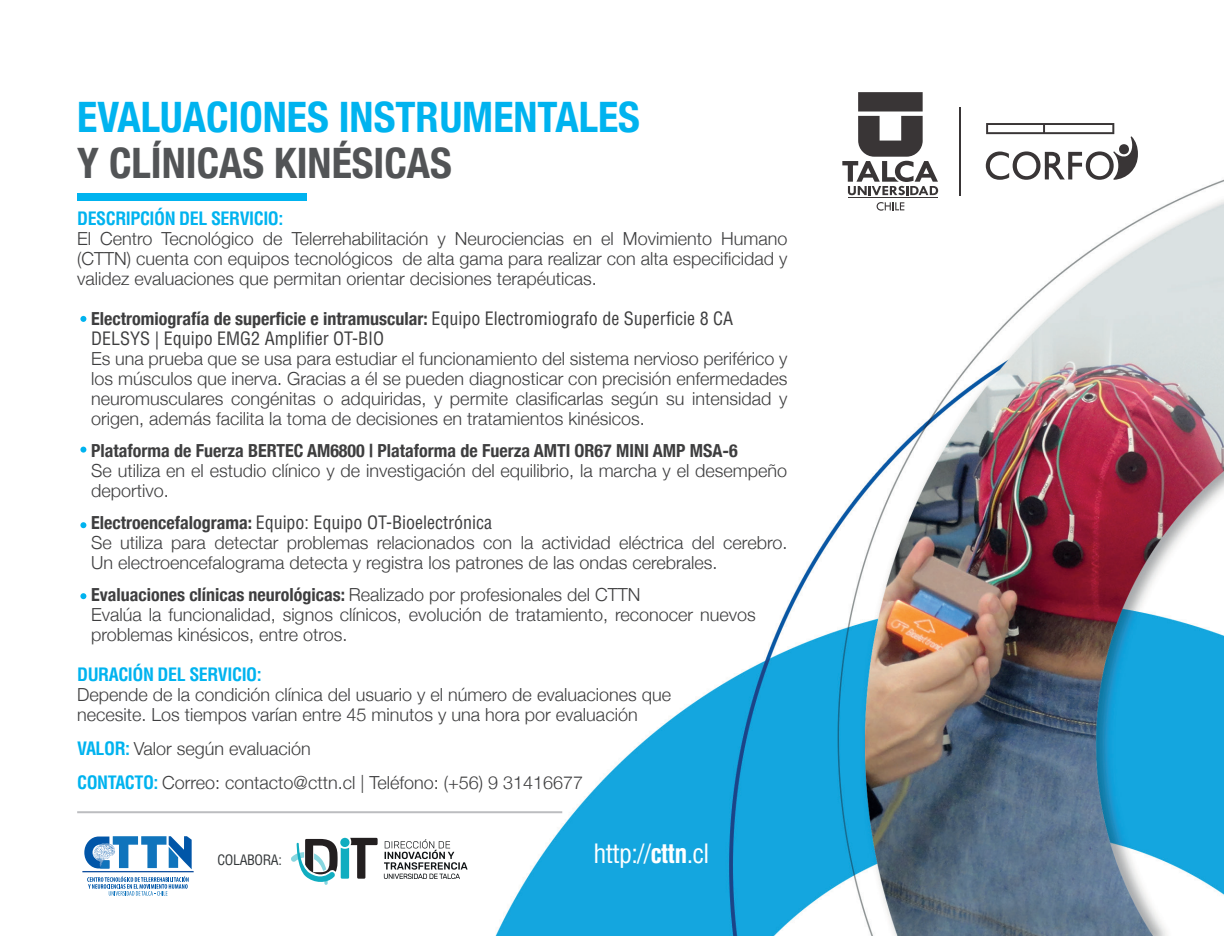
<style>
.page{position:relative;width:1224px;height:936px;background:#fff}
.page>*{position:absolute;margin:0;border:0;box-sizing:border-box;transform-origin:0 0}
.t1{font:700 condensed 42px "Helvetica Neue";color:#00b3ef}
.t2{font:700 condensed 42px "Helvetica Neue";color:#525456}
.t3{font:condensed 26px "Helvetica LT Std";letter-spacing:-.025em;color:#fff}
.t4{font:300 18px/20px "Helvetica Neue";color:#3e3e3f}
.t5{font:700 condensed 18px "Helvetica Neue";color:#3e3e3f}
.t6{font:condensed 18px "Helvetica LT Std";color:#3e3e3f}
.t7{font:700 condensed 18px "Helvetica LT Std";letter-spacing:-.025em;color:#00b3ef}
.t8{font:condensed 14px "Helvetica LT Std";letter-spacing:-.025em;color:#333739}
.s1{font-family:"Helvetica LT Std";font-weight:400}
.s2{font-family:"Helvetica Neue";font-weight:700}
.s3{font-weight:700;font-stretch:condensed}
.s4{font-family:"Helvetica LT Std";font-weight:700;font-stretch:condensed;color:#00b3ef}
.s5{font-weight:700}
</style>
<div class="page">
<img style="left:77px;top:107px;width:1147px;height:828px">
<div style="left:77px;top:193px;width:229px;height:7px;background:#00b3ef"></div>
<hr style="left:77px;top:811px;width:485px;height:2px;background:#bcbdc0">
<svg style="left:80px;top:316px;width:6px;height:6px"></svg>
<svg style="left:80px;top:593px;width:6px;height:6px"></svg>
<svg style="left:80px;top:522px;width:6px;height:6px"></svg>
<svg style="left:80px;top:446px;width:6px;height:6px"></svg>
<svg style="left:842px;top:92px;width:96px;height:103px"></svg>
<svg style="left:877px;top:202px;width:27px;height:9px"></svg>
<hr style="left:848px;top:197px;width:90px;height:1px;background:#231f20">
<svg style="left:986px;top:123px;width:152px;height:57px"></svg>
<hr style="left:960px;top:107px;width:1px;height:88px;background:#231f20">
<svg style="left:291px;top:837px;width:87px;height:47px"></svg>
<svg style="left:384px;top:839px;width:84px;height:39px"></svg>
<hr style="left:82px;top:870px;width:112px;height:2px;background:#1251a0">
<svg style="left:87px;top:876px;width:102px;height:19px"></svg>
<svg style="left:84px;top:836px;width:108px;height:33px"></svg>
<h1 class="t1" style="left:77px;top:82px;width:564px">EVALUACIONES INSTRUMENTALES</h1>
<h1 class="t2" style="left:77px;top:128px;width:376px">Y CLÍNICAS KINÉSICAS</h1>
<p class="t7" style="left:77px;top:207px;width:208px">DESCRIPCIÓN DEL SERVICIO:</p>
<p class="t4" style="left:77px;top:227px;width:712px;text-align:justify">El Centro Tecnológico de Telerrehabilitación y Neurociencias en el Movimiento Humano (CTTN) cuenta con equipos tecnológicos de alta gama para realizar con alta especificidad y validez evaluaciones que permitan orientar decisiones terapéuticas.</p>
<p class="t5" style="left:91px;top:303px;width:644px">Electromiografía de superficie e intramuscular: <span class="s1">Equipo Electromiografo de Superficie 8 CA</span></p>
<p class="t6" style="left:91px;top:327px;width:295px">DELSYS | Equipo EMG2 Amplifier OT-BIO</p>
<p class="t4" style="left:91px;top:347px;width:698px;text-align:justify">Es una prueba que se usa para estudiar el funcionamiento del sistema nervioso periférico y los músculos que inerva. Gracias a él se pueden diagnosticar con precisión enfermedades neuromusculares congénitas o adquiridas, y permite clasificarlas según su intensidad y origen, además facilita la toma de decisiones en tratamientos kinésicos.</p>
<p class="t5" style="left:91px;top:435px;width:648px">Plataforma de Fuerza BERTEC AM6800 | Plataforma de Fuerza AMTI OR67 MINI AMP MSA-6</p>
<p class="t4" style="left:91px;top:459px;width:698px">Se utiliza en el estudio clínico y de investigación del equilibrio, la marcha y el desempeño deportivo.</p>
<p class="t6" style="left:91px;top:511px;width:402px"><span class="s2">Electroencefalograma:</span> Equipo: Equipo OT-Bioelectrónica</p>
<p class="t4" style="left:91px;top:531px;width:698px">Se utiliza para detectar problemas relacionados con la actividad eléctrica del cerebro.<br>Un electroencefalograma detecta y registra los patrones de las ondas cerebrales.</p>
<p class="t4" style="left:91px;top:583px;width:666px"><span class="s3">Evaluaciones clínicas neurológicas:</span> Realizado por profesionales del CTTN<br>Evalúa la funcionalidad, signos clínicos, evolución de tratamiento, reconocer nuevos problemas kinésicos, entre otros.</p>
<p class="t7" style="left:77px;top:663px;width:186px">DURACIÓN DEL SERVICIO:</p>
<p class="t4" style="left:77px;top:683px;width:595px">Depende de la condición clínica del usuario y el número de evaluaciones que necesite. Los tiempos varían entre 45 minutos y una hora por evaluación</p>
<p class="t4" style="left:77px;top:730px;width:508px;line-height:34px"><span class="s4">VALOR:</span> Valor según evaluación<br><span class="s4">CONTACTO:</span> Correo: contacto@cttn.cl | Teléfono: (+56) 9 31416677</p>
<p class="t8" style="left:217px;top:850px;width:66px">COLABORA:</p>
<h2 class="t3" style="left:594px;top:836px;width:117px">http://<span class="s5">cttn</span>.cl</h2>
</div>
